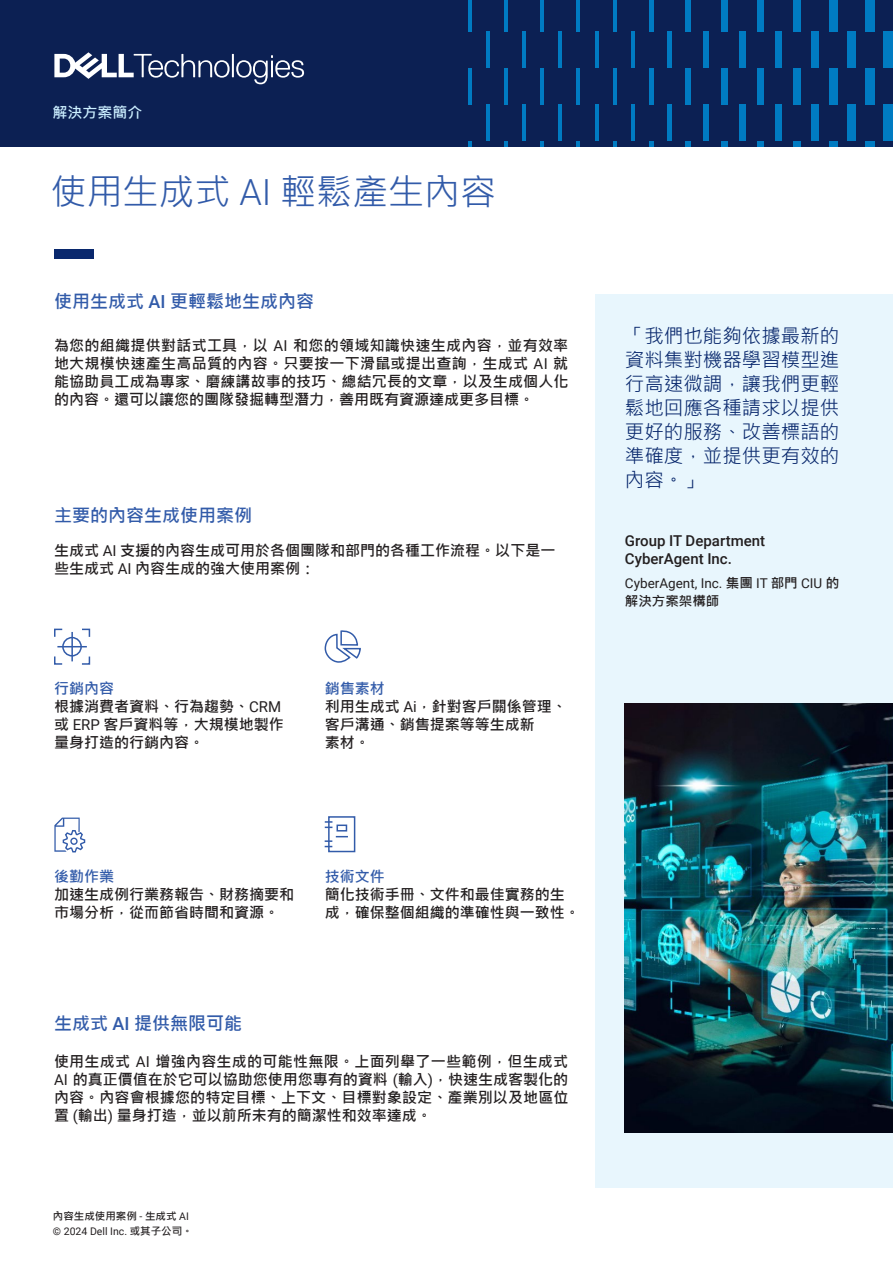
<style>
.page{position:relative;width:893px;height:1263px;background:#fff}
.page>*{position:absolute;margin:0;border:0;box-sizing:border-box;transform-origin:0 0}
.t1{font:36px "Microsoft Jheng Hei";color:#325ba9}
.t2{font:19.5px/24px "Microsoft Jheng Hei";color:#09286d;text-align:justify}
.t3{font:700 18px "Microsoft Jheng Hei";color:#325ba9}
.Body_Copy{font:700 15px/18px "Microsoft Jheng Hei";color:#231f20}
.Body_Copy-2{font:500 15px/18px "Roboto";color:#231f20}
.Small_header{font:700 15px "Microsoft Jheng Hei";color:#325ba9}
.t4{font:700 15px "Microsoft Jheng Hei";color:#cbeeff}
.Body_Copy-3{font:13.5px/18px "Roboto";color:#231f20}
.t5{font:10.5px "Roboto";color:#231f20}
.t6{font:700 10.5px "Microsoft Jheng Hei";color:#231f20}
.s1{font-family:"Roboto";font-weight:300}
.s2{font-family:"Roboto";font-weight:500}
.s3{font-family:"Roboto";font-weight:400}
.s4{font-family:"Microsoft Jheng Hei";font-weight:700}
</style>
<div class="page">
<div style="left:0;top:0;width:893px;height:147px;background:#0c2053"></div>
<svg style="left:54px;top:52px;width:250px;height:32px"></svg>
<div style="left:866px;top:0;width:9px;height:32px;background:#007bc2"></div>
<hr style="left:468px;top:0;width:3px;height:32px;background:#007bc2">
<div style="left:829px;top:0;width:9px;height:32px;background:#007bc2"></div>
<div style="left:793px;top:0;width:8px;height:32px;background:#007bc2"></div>
<div style="left:757px;top:0;width:7px;height:32px;background:#007bc2"></div>
<div style="left:721px;top:0;width:6px;height:32px;background:#007bc2"></div>
<div style="left:685px;top:0;width:5px;height:32px;background:#007bc2"></div>
<div style="left:649px;top:0;width:5px;height:32px;background:#007bc2"></div>
<hr style="left:613px;top:0;width:4px;height:32px;background:#007bc2">
<hr style="left:577px;top:0;width:3px;height:32px;background:#007bc2">
<hr style="left:541px;top:0;width:3px;height:32px;background:#007bc2">
<hr style="left:505px;top:0;width:3px;height:32px;background:#007bc2">
<div style="left:884px;top:32px;width:9px;height:36px;background:#007bc2"></div>
<hr style="left:487px;top:32px;width:3px;height:36px;background:#007bc2">
<div style="left:848px;top:32px;width:8px;height:36px;background:#007bc2"></div>
<div style="left:812px;top:32px;width:7px;height:36px;background:#007bc2"></div>
<div style="left:775px;top:32px;width:7px;height:36px;background:#007bc2"></div>
<div style="left:739px;top:32px;width:6px;height:36px;background:#007bc2"></div>
<div style="left:703px;top:32px;width:6px;height:36px;background:#007bc2"></div>
<div style="left:667px;top:32px;width:5px;height:36px;background:#007bc2"></div>
<hr style="left:631px;top:32px;width:4px;height:36px;background:#007bc2">
<hr style="left:595px;top:32px;width:3px;height:36px;background:#007bc2">
<hr style="left:559px;top:32px;width:3px;height:36px;background:#007bc2">
<hr style="left:523px;top:32px;width:3px;height:36px;background:#007bc2">
<div style="left:866px;top:68px;width:9px;height:37px;background:#007bc2"></div>
<hr style="left:468px;top:68px;width:3px;height:37px;background:#007bc2">
<div style="left:829px;top:68px;width:9px;height:37px;background:#007bc2"></div>
<div style="left:793px;top:68px;width:8px;height:37px;background:#007bc2"></div>
<div style="left:757px;top:68px;width:7px;height:37px;background:#007bc2"></div>
<div style="left:721px;top:68px;width:6px;height:37px;background:#007bc2"></div>
<div style="left:685px;top:68px;width:5px;height:37px;background:#007bc2"></div>
<div style="left:649px;top:68px;width:5px;height:37px;background:#007bc2"></div>
<hr style="left:613px;top:68px;width:4px;height:37px;background:#007bc2">
<hr style="left:577px;top:68px;width:3px;height:37px;background:#007bc2">
<hr style="left:541px;top:68px;width:3px;height:37px;background:#007bc2">
<hr style="left:505px;top:68px;width:3px;height:37px;background:#007bc2">
<div style="left:884px;top:105px;width:9px;height:36px;background:#007bc2"></div>
<hr style="left:487px;top:105px;width:3px;height:36px;background:#007bc2">
<div style="left:848px;top:105px;width:8px;height:36px;background:#007bc2"></div>
<div style="left:812px;top:105px;width:7px;height:36px;background:#007bc2"></div>
<div style="left:775px;top:105px;width:7px;height:36px;background:#007bc2"></div>
<div style="left:739px;top:105px;width:6px;height:36px;background:#007bc2"></div>
<div style="left:703px;top:105px;width:6px;height:36px;background:#007bc2"></div>
<div style="left:667px;top:105px;width:5px;height:36px;background:#007bc2"></div>
<hr style="left:631px;top:105px;width:4px;height:36px;background:#007bc2">
<hr style="left:595px;top:105px;width:3px;height:36px;background:#007bc2">
<hr style="left:559px;top:105px;width:3px;height:36px;background:#007bc2">
<hr style="left:523px;top:105px;width:3px;height:36px;background:#007bc2">
<div style="left:866px;top:141px;width:9px;height:37px;background:#007bc2"></div>
<hr style="left:468px;top:141px;width:3px;height:37px;background:#007bc2">
<div style="left:829px;top:141px;width:9px;height:37px;background:#007bc2"></div>
<div style="left:793px;top:141px;width:8px;height:37px;background:#007bc2"></div>
<div style="left:757px;top:141px;width:7px;height:37px;background:#007bc2"></div>
<div style="left:721px;top:141px;width:6px;height:37px;background:#007bc2"></div>
<div style="left:685px;top:141px;width:5px;height:37px;background:#007bc2"></div>
<div style="left:649px;top:141px;width:5px;height:37px;background:#007bc2"></div>
<hr style="left:613px;top:141px;width:4px;height:37px;background:#007bc2">
<hr style="left:577px;top:141px;width:3px;height:37px;background:#007bc2">
<hr style="left:541px;top:141px;width:3px;height:37px;background:#007bc2">
<hr style="left:505px;top:141px;width:3px;height:37px;background:#007bc2">
<div style="left:0;top:147px;width:893px;height:352px;background:#fff"></div>
<div style="left:595px;top:295px;width:298px;height:893px;background:#e8f6fd"></div>
<div style="left:54px;top:249px;width:39px;height:10px;background:#09286d"></div>
<img style="left:625px;top:704px;width:268px;height:429px">
<div style="left:328px;top:816px;width:27px;height:36px;border:2px solid #325ba9"></div>
<div style="left:336px;top:824px;width:11px;height:7px;border:2px solid #325ba9"></div>
<svg style="left:325px;top:821px;width:7px;height:7px"></svg>
<svg style="left:325px;top:836px;width:23px;height:11px"></svg>
<svg style="left:54px;top:628px;width:9px;height:9px"></svg>
<svg style="left:82px;top:656px;width:9px;height:9px"></svg>
<svg style="left:54px;top:656px;width:9px;height:9px"></svg>
<svg style="left:82px;top:628px;width:9px;height:9px"></svg>
<div style="left:62px;top:637px;width:20px;height:19px;border:2px solid #325ba9;border-radius:50%"></div>
<hr style="left:71px;top:632px;width:2px;height:29px;background:#325ba9">
<hr style="left:57px;top:646px;width:30px;height:1px;background:#325ba9">
<svg style="left:54px;top:817px;width:32px;height:36px"></svg>
<svg style="left:324px;top:630px;width:37px;height:33px"></svg>
<p class="t4" style="left:52px;top:103px;width:91px">解決方案簡介</p>
<p class="t1" style="left:51px;top:169px;width:447px">使用生成式 <span class="s1">AI</span> 輕鬆產生內容</p>
<p class="t3" style="left:54px;top:290px;width:262px">使用生成式 <span class="s2">AI</span> 更輕鬆地生成內容</p>
<p class="Body_Copy" style="left:54px;top:336px;width:516px;text-align:justify">為您的組織提供對話式工具，以 <span class="s3">AI</span> 和您的領域知識快速生成內容，並有效率地大規模快速產生高品質的內容。只要按一下滑鼠或提出查詢，生成式 <span class="s3">AI</span> 就能協助員工成為專家、磨練講故事的技巧、總結冗長的文章，以及生成個人化的內容。還可以讓您的團隊發掘轉型潛力，善用既有資源達成更多目標。</p>
<p class="t3" style="left:54px;top:504px;width:199px">主要的內容生成使用案例</p>
<p class="Body_Copy" style="left:54px;top:541px;width:503px">生成式 <span class="s3">AI</span> 支援的內容生成可用於各個團隊和部門的各種工作流程。以下是一些生成式 <span class="s3">AI</span> 內容生成的強大使用案例：</p>
<p class="Small_header" style="left:54px;top:679px;width:61px">行銷內容</p>
<p class="Body_Copy" style="left:54px;top:697px;width:231px">根據消費者資料、行為趨勢、<span class="s3">CRM</span>或 <span class="s3">ERP</span> 客戶資料等，大規模地製作量身打造的行銷內容。</p>
<p class="Small_header" style="left:325px;top:679px;width:62px">銷售素材</p>
<p class="Body_Copy" style="left:325px;top:697px;width:244px">利用生成式 <span class="s3">Ai</span>，針對客戶關係管理、客戶溝通、銷售提案等等生成新<br>素材。</p>
<p class="Small_header" style="left:54px;top:867px;width:61px">後勤作業</p>
<p class="Body_Copy" style="left:54px;top:885px;width:241px">加速生成例行業務報告、財務摘要和市場分析，從而節省時間和資源。</p>
<p class="Small_header" style="left:325px;top:867px;width:62px">技術文件</p>
<p class="Body_Copy" style="left:325px;top:885px;width:256px">簡化技術手冊、文件和最佳實務的生成，確保整個組織的準確性與一致性。</p>
<p class="t3" style="left:54px;top:1012px;width:190px">生成式 <span class="s2">AI</span> 提供無限可能</p>
<p class="Body_Copy" style="left:54px;top:1053px;width:516px;text-align:justify">使用生成式 <span class="s3">AI</span> 增強內容生成的可能性無限。上面列舉了一些範例，但生成式<span class="s3">AI</span> 的真正價值在於它可以協助您使用您專有的資料 <span class="s3">(</span>輸入<span class="s3">)</span>，快速生成客製化的內容。內容會根據您的特定目標、上下文、目標對象設定、產業別以及地區位置 <span class="s3">(</span>輸出<span class="s3">)</span> 量身打造，並以前所未有的簡潔性和效率達成。</p>
<p class="t6" style="left:53px;top:1209px;width:137px">內容生成使用案例 <span class="s3">-</span> 生成式 <span class="s3">AI</span></p>
<p class="t5" style="left:53px;top:1224px;width:141px">© 2024 Dell Inc. <span class="s4">或其子公司。</span></p>
<p class="t2" style="left:625px;top:324px;width:216px">「我們也能夠依據最新的資料集對機器學習模型進行高速微調，讓我們更輕鬆地回應各種請求以提供更好的服務、改善標語的準確度，並提供更有效的內容。」</p>
<p class="Body_Copy-2" style="left:625px;top:531px;width:142px">Group IT Department<br>CyberAgent Inc.</p>
<p class="Body_Copy-3" style="left:625px;top:573px;width:216px">CyberAgent, Inc. <span class="s4">集團</span> IT <span class="s4">部門</span> CIU <span class="s4">的解決方案架構師</span></p>
</div>
